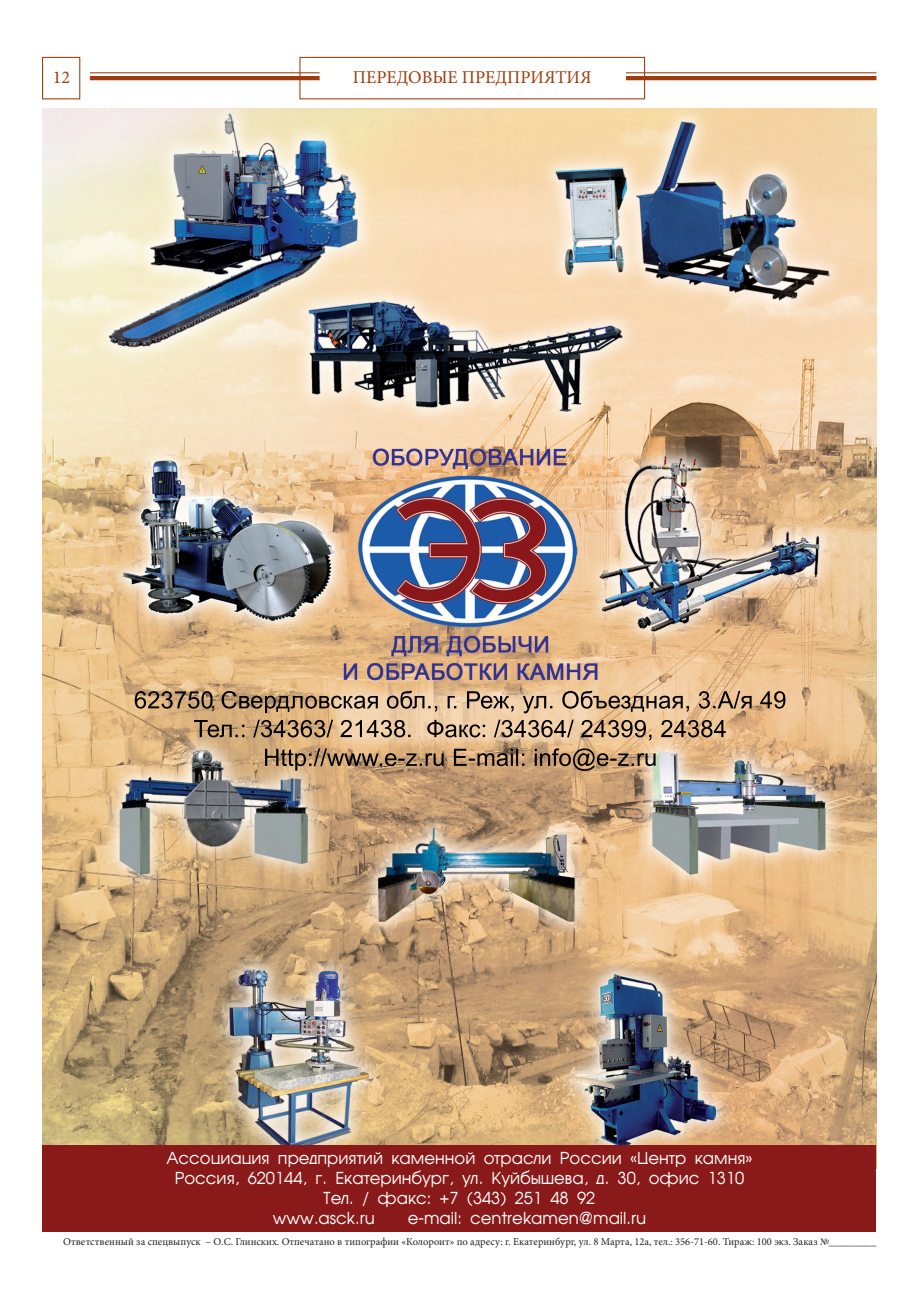
<style>
.page{position:relative;width:919px;height:1289px;background:#fff}
.page>*{position:absolute;margin:0;border:0;box-sizing:border-box;transform-origin:0 0}
.t1{font:18px "Minion Pro";color:#a03c0b}
.t2{font:16.5px "AG Avant Garde Cyr";color:#fff}
.t3{font:10.5px "Minion Pro";color:#231f20}
</style>
<div class="page">
<hr style="left:626px;top:76px;width:250px;height:4px;background:#a03c0b">
<hr style="left:626px;top:72px;width:250px;height:1px;background:#a03c0b">
<hr style="left:90px;top:76px;width:229px;height:4px;background:#a03c0b">
<hr style="left:90px;top:72px;width:229px;height:1px;background:#a03c0b">
<div style="left:299px;top:57px;width:346px;height:42px;border:1px solid #a03c0b"></div>
<div style="left:42px;top:57px;width:38px;height:42px;border:1px solid #a03c0b"></div>
<img style="left:42px;top:109px;width:834px;height:1059px">
<img style="left:221px;top:690px;width:554px;height:18px">
<div style="left:43px;top:1144px;width:833px;height:87px;background:#8a1919"></div>
<svg style="left:212px;top:705px;width:2px;height:6px"></svg>
<p class="t1" style="left:53px;top:65px;width:19px">12</p>
<p class="t1" style="left:353px;top:65px;width:240px">ПЕРЕДОВЫЕ ПРЕДПРИЯТИЯ</p>
<p class="t2" style="left:166px;top:1148px;width:587px">Ассоциация предприятий каменной отрасли России «Центр камня»</p>
<p class="t2" style="left:175px;top:1168px;width:571px">Россия, 620144, г. Екатеринбург, ул. Куйбышева, д. 30, офис 1310</p>
<p class="t2" style="left:323px;top:1188px;width:273px">Тел. / факс: +7 (343) 251 48 92</p>
<p class="t2" style="left:273px;top:1208px;width:103px">www.asck.ru</p>
<p class="t2" style="left:408px;top:1208px;width:240px">e-mail: centrekamen@mail.ru</p>
<p class="t3" style="left:63px;top:1234px;width:814px">Ответственный за спецвыпуск – О.С. Глинских. Отпечатано в типографии «Колороит» по адресу: г. Екатеринбург, ул. 8 Марта, 12а, тел.: 356-71-60. Тираж: 100 экз. Заказ №_________</p>
</div>
